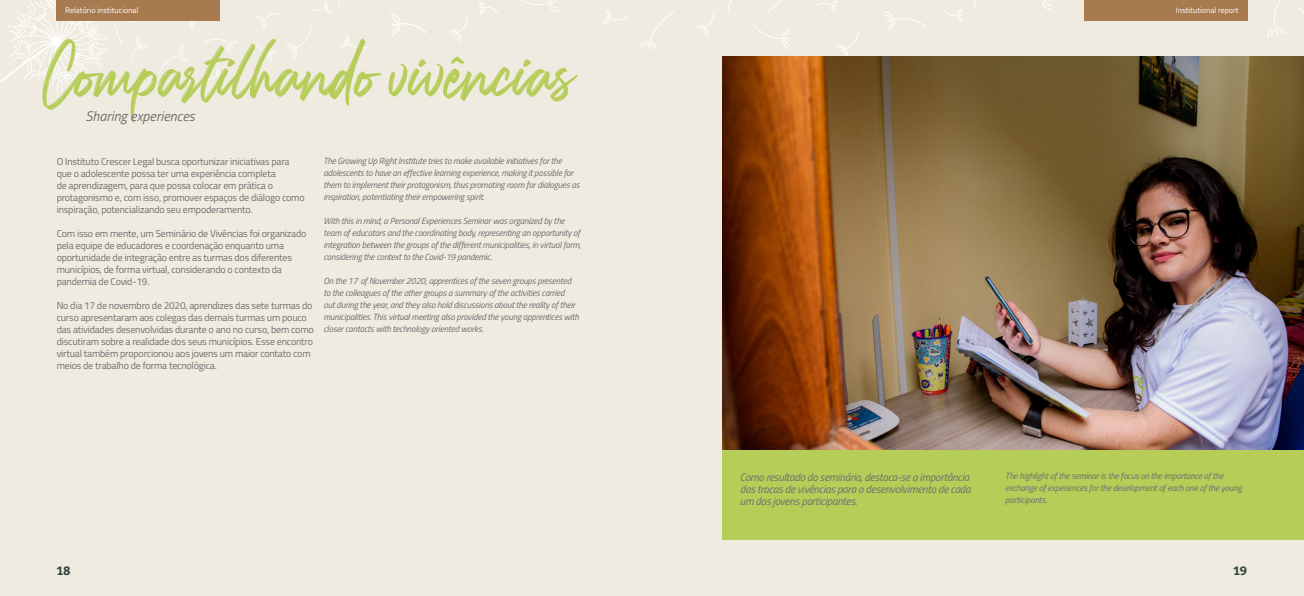
<style>
.page{position:relative;width:1304px;height:596px;background:#fff}
.page>*{position:absolute;margin:0;border:0;box-sizing:border-box;transform-origin:0 0}
.t1{font:60px "Carolissa";color:#b6cd5a}
.t2{font:italic 14px "Titillium";color:#6d6e71}
.t3{font:700 12px "Bitter";color:#30433c}
.t4{font:italic 11px/12px "Titillium";letter-spacing:-.02em;color:#6d6e71}
.t5{font:10px/12px "Titillium";letter-spacing:-.02em;color:#6d6e71}
.t6{font:italic 9px/12px "Titillium";letter-spacing:-.02em;color:#6d6e71}
.t7{font:8px "Titillium";color:#fff}
</style>
<div class="page">
<div style="left:0;top:0;width:1304px;height:595px;background:#efebe0"></div>
<svg style="left:203px;top:68px;width:22px;height:12px"></svg>
<svg style="left:158px;top:45px;width:30px;height:29px"></svg>
<svg style="left:338px;top:0;width:10px;height:6px"></svg>
<svg style="left:204px;top:35px;width:34px;height:19px"></svg>
<div style="left:255px;top:1px;width:77px;height:62px;background:#efebe0"></div>
<svg style="left:160px;top:21px;width:41px;height:8px"></svg>
<svg style="left:0;top:0;width:152px;height:163px;background:#f0ece2"></svg>
<svg style="left:727px;top:0;width:14px;height:13px"></svg>
<svg style="left:973px;top:0;width:15px;height:8px"></svg>
<svg style="left:814px;top:0;width:26px;height:13px"></svg>
<svg style="left:753px;top:24px;width:38px;height:25px"></svg>
<svg style="left:883px;top:11px;width:42px;height:20px"></svg>
<svg style="left:944px;top:9px;width:20px;height:13px"></svg>
<svg style="left:1015px;top:0;width:37px;height:10px"></svg>
<svg style="left:836px;top:32px;width:23px;height:25px"></svg>
<svg style="left:767px;top:0;width:27px;height:12px"></svg>
<svg style="left:1267px;top:0;width:20px;height:38px"></svg>
<svg style="left:1298px;top:7px;width:6px;height:19px"></svg>
<svg style="left:696px;top:10px;width:19px;height:28px"></svg>
<svg style="left:449px;top:15px;width:20px;height:27px"></svg>
<svg style="left:338px;top:34px;width:29px;height:15px"></svg>
<svg style="left:602px;top:10px;width:26px;height:14px"></svg>
<svg style="left:517px;top:0;width:42px;height:12px"></svg>
<svg style="left:478px;top:1px;width:20px;height:13px"></svg>
<svg style="left:390px;top:13px;width:37px;height:22px"></svg>
<svg style="left:640px;top:11px;width:35px;height:40px"></svg>
<svg style="left:451px;top:56px;width:13px;height:8px"></svg>
<div style="left:723px;top:449px;width:581px;height:90px;background:#b6cd58"></div>
<img style="left:723px;top:57px;width:581px;height:392px">
<div style="left:57px;top:0;width:163px;height:21px;background:#a87a4f"></div>
<div style="left:1084px;top:0;width:163px;height:21px;background:#a87a4f"></div>
<p class="t7" style="left:65px;top:5px;width:75px">Relatório institucional</p>
<p class="t7" style="left:1176px;top:5px;width:65px">Institutional report</p>
<h1 class="t1" style="left:42px;top:31px;width:534px">Compartilhando vivencias</h1>
<h2 class="t2" style="left:85px;top:106px;width:111px">Sharing experiences</h2>
<p class="t5" style="left:57px;top:154px;width:250px">O Instituto Crescer Legal busca oportunizar iniciativas para que o adolescente possa ter uma experiência completa<br>de aprendizagem, para que possa colocar em prática o protagonismo e, com isso, promover espaços de diálogo como inspiração, potencializando seu empoderamento.</p>
<p class="t5" style="left:57px;top:226px;width:251px">Com isso em mente, um Seminário de Vivências foi organizado pela equipe de educadores e coordenação enquanto uma oportunidade de integração entre as turmas dos diferentes municípios, de forma virtual, considerando o contexto da pandemia de Covid-19.</p>
<p class="t5" style="left:57px;top:298px;width:259px">No dia 17 de novembro de 2020, aprendizes das sete turmas do curso apresentaram aos colegas das demais turmas um pouco das atividades desenvolvidas durante o ano no curso, bem como discutiram sobre a realidade dos seus municípios. Esse encontro virtual também proporcionou aos jovens um maior contato com meios de trabalho de forma tecnológica.</p>
<p class="t6" style="left:324px;top:154px;width:258px">The Growing Up Right Institute tries to make available initiatives for the adolescents to have an effective learning experience, making it possible for them to implement their protagonism, thus promoting room for dialogues as inspiration, potentiating their empowering spirit.</p>
<p class="t6" style="left:324px;top:214px;width:259px">With this in mind, a Personal Experiences Seminar was organized by the team of educators and the coordinating body, representing an opportunity of integration between the groups of the different municipalities, in virtual form, considering the context to the Covid-19 pandemic.</p>
<p class="t6" style="left:323px;top:274px;width:257px">On the 17 of November 2020, apprentices of the seven groups presented to the colleagues of the other groups a summary of the activities carried<br>out during the year, and they also hold discussions about the reality of their municipalities. This virtual meeting also provided the young apprentices with closer contacts with technology oriented works.</p>
<h3 class="t3" style="left:57px;top:563px;width:15px">18</h3>
<p class="t4" style="left:740px;top:470px;width:232px">Como resultado do seminário, destaca-se a importância das trocas de vivências para o desenvolvimento de cada um dos jovens participantes.</p>
<p class="t6" style="left:1005px;top:469px;width:238px">The highlight of the seminar is the focus on the importance of the exchange of experiences for the development of each one of the young participants.</p>
<h3 class="t3" style="left:1233px;top:563px;width:15px">19</h3>
</div>
